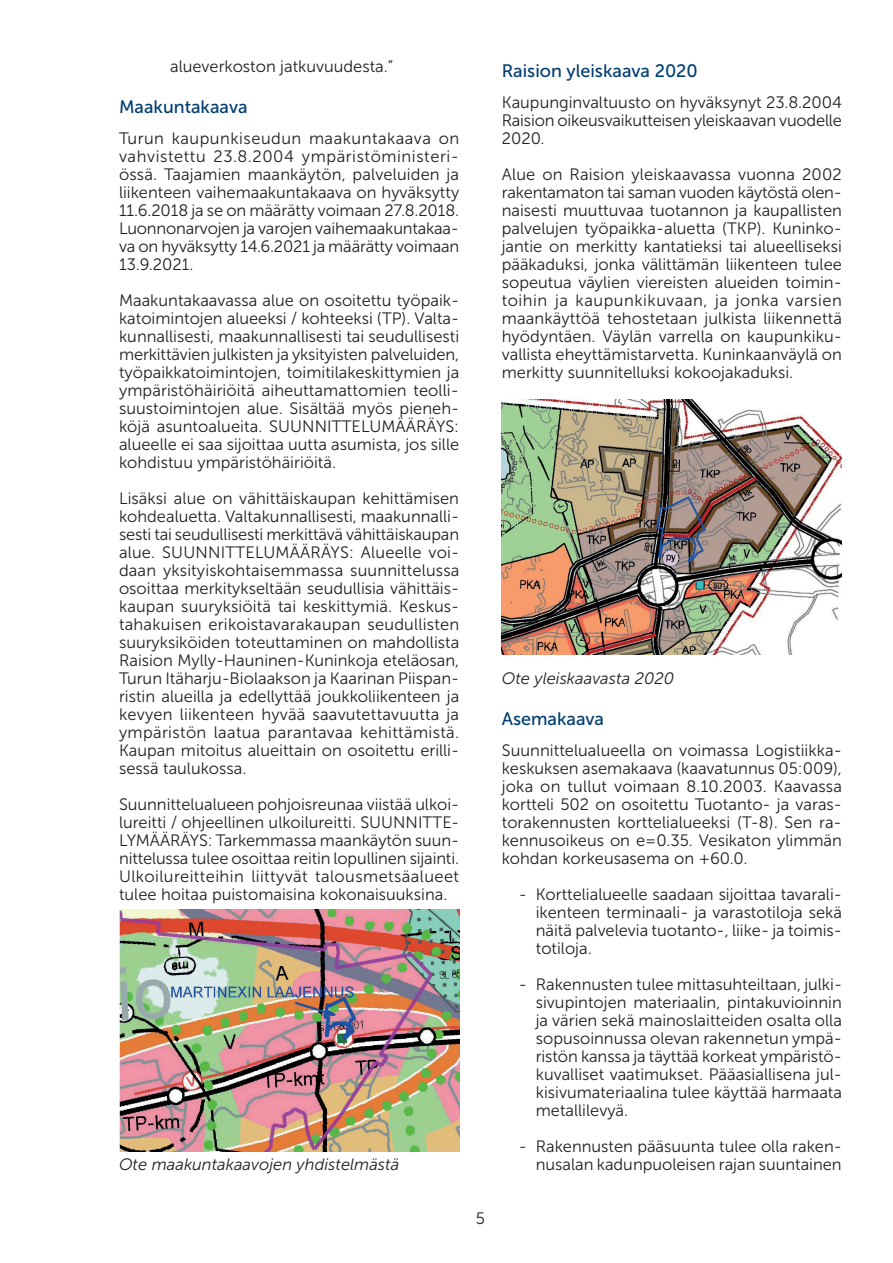
<style>
.page{position:relative;width:893px;height:1263px;background:#fff}
.page>*{position:absolute;margin:0;border:0;box-sizing:border-box;transform-origin:0 0}
.t1{font:18px "Museo Sans 500";color:#003d72}
.t2{font:16.5px/18px "Museo Sans 300";color:#231f20;text-align:justify}
.t3{font:italic 16.5px "Museo Sans 300";color:#231f20}
</style>
<div class="page">
<img style="left:119px;top:909px;width:340px;height:242px">
<img style="left:502px;top:400px;width:340px;height:255px">
<p class="t2" style="left:170px;top:57px;width:225px">alueverkoston jatkuvuudesta.”</p>
<p class="t1" style="left:119px;top:96px;width:130px">Maakuntakaava</p>
<p class="t2" style="left:119px;top:129px;width:342px">Turun kaupunkiseudun maakuntakaava on vahvistettu 23.8.2004 ympäristöministeri&shy;össä. Taajamien maankäytön, palveluiden ja liikenteen vaihemaakuntakaava on hyväksytty 11.6.2018 ja se on määrätty voimaan 27.8.2018.<br>Luonnonarvojen ja varojen vaihemaakuntakaa&shy;va on hyväksytty 14.6.2021 ja määrätty voimaan 13.9.2021.</p>
<p class="t2" style="left:119px;top:291px;width:342px">Maakuntakaavassa alue on osoitettu työpaik&shy;katoimintojen alueeksi / kohteeksi (TP). Valta&shy;kunnallisesti, maakunnallisesti tai seudullisesti merkittävien julkisten ja yksityisten palveluiden, työpaikkatoimintojen, toimitilakeskittymien ja ympäristöhäiriöitä aiheuttamattomien teolli&shy;suustoimintojen alue. Sisältää myös pieneh&shy;köjä asuntoalueita. SUUNNITTELUMÄÄRÄYS: alueelle ei saa sijoittaa uutta asumista, jos sille kohdistuu ympäristöhäiriöitä.</p>
<p class="t2" style="left:119px;top:489px;width:342px">Lisäksi alue on vähittäiskaupan kehittämisen kohdealuetta. Valtakunnallisesti, maakunnalli&shy;sesti tai seudullisesti merkittävä vähittäiskaupan alue. SUUNNITTELUMÄÄRÄYS: Alueelle voi&shy;daan yksityiskohtaisemmassa suunnittelussa osoittaa merkitykseltään seudullisia vähittäis&shy;kaupan suuryksiöitä tai keskittymiä. Keskus&shy;tahakuisen erikoistavarakaupan seudullisten suuryksiköiden toteuttaminen on mahdollista Raision Mylly-Hauninen-Kuninkoja eteläosan, Turun Itäharju-Biolaakson ja Kaarinan Piispan&shy;ristin alueilla ja edellyttää joukkoliikenteen ja kevyen liikenteen hyvää saavutettavuutta ja ympäristön laatua parantavaa kehittämistä.<br>Kaupan mitoitus alueittain on osoitettu erilli&shy;sessä taulukossa.</p>
<p class="t2" style="left:119px;top:796px;width:342px">Suunnittelualueen pohjoisreunaa viistää ulkoi&shy;lureitti / ohjeellinen ulkoilureitti. SUUNNITTE-LYMÄÄRÄYS: Tarkemmassa maankäytön suun&shy;nittelussa tulee osoittaa reitin lopullinen sijainti.<br>Ulkoilureitteihin liittyvät talousmetsäalueet tulee hoitaa puistomaisina kokonaisuuksina.</p>
<p class="t1" style="left:502px;top:60px;width:198px">Raision yleiskaava 2020</p>
<p class="t2" style="left:502px;top:93px;width:342px">Kaupunginvaltuusto on hyväksynyt 23.8.2004<br>Raision oikeusvaikutteisen yleiskaavan vuodelle 2020.</p>
<p class="t2" style="left:502px;top:165px;width:342px">Alue on Raision yleiskaavassa vuonna 2002 rakentamaton tai saman vuoden käytöstä olen&shy;naisesti muuttuvaa tuotannon ja kaupallisten palvelujen työpaikka-aluetta (TKP). Kuninko&shy;jantie on merkitty kantatieksi tai alueelliseksi pääkaduksi, jonka välittämän liikenteen tulee sopeutua väylien viereisten alueiden toimin&shy;toihin ja kaupunkikuvaan, ja jonka varsien maankäyttöä tehostetaan julkista liikennettä hyödyntäen. Väylän varrella on kaupunkiku&shy;vallista eheyttämistarvetta. Kuninkaanväylä on merkitty suunnitelluksi kokoojakaduksi.</p>
<p class="t3" style="left:502px;top:669px;width:174px">Ote yleiskaavasta 2020</p>
<p class="t1" style="left:502px;top:708px;width:104px">Asemakaava</p>
<p class="t2" style="left:502px;top:741px;width:342px">Suunnittelualueella on voimassa Logistiikka&shy;keskuksen asemakaava (kaavatunnus 05:009), joka on tullut voimaan 8.10.2003. Kaavassa kortteli 502 on osoitettu Tuotanto- ja varas&shy;torakennusten korttelialueeksi (T-8). Sen ra&shy;kennusoikeus on e=0.35. Vesikaton ylimmän kohdan korkeusasema on +60.0.</p>
<p class="t2" style="left:536px;top:885px;width:308px;text-indent:-17px">- Korttelialueelle saadaan sijoittaa tavarali&shy;ikenteen terminaali- ja varastotiloja sekä näitä palvelevia tuotanto-, liike- ja toimis&shy;totiloja.</p>
<p class="t2" style="left:536px;top:975px;width:308px;text-indent:-17px">- Rakennusten tulee mittasuhteiltaan, julki&shy;sivupintojen materiaalin, pintakuvioinnin ja värien sekä mainoslaitteiden osalta olla sopusoinnussa olevan rakennetun ympä&shy;ristön kanssa ja täyttää korkeat ympäristö&shy;kuvalliset vaatimukset. Pääasiallisena jul&shy;kisivumateriaalina tulee käyttää harmaata metallilevyä.</p>
<p class="t2" style="left:519px;top:1137px;width:325px">- Rakennusten pääsuunta tulee olla raken-</p>
<p class="t3" style="left:119px;top:1155px;width:282px">Ote maakuntakaavojen yhdistelmästä</p>
<p class="t2" style="left:536px;top:1155px;width:307px">nusalan kadunpuoleisen rajan suuntainen</p>
<p class="t2" style="left:476px;top:1209px;width:11px">5</p>
</div>
